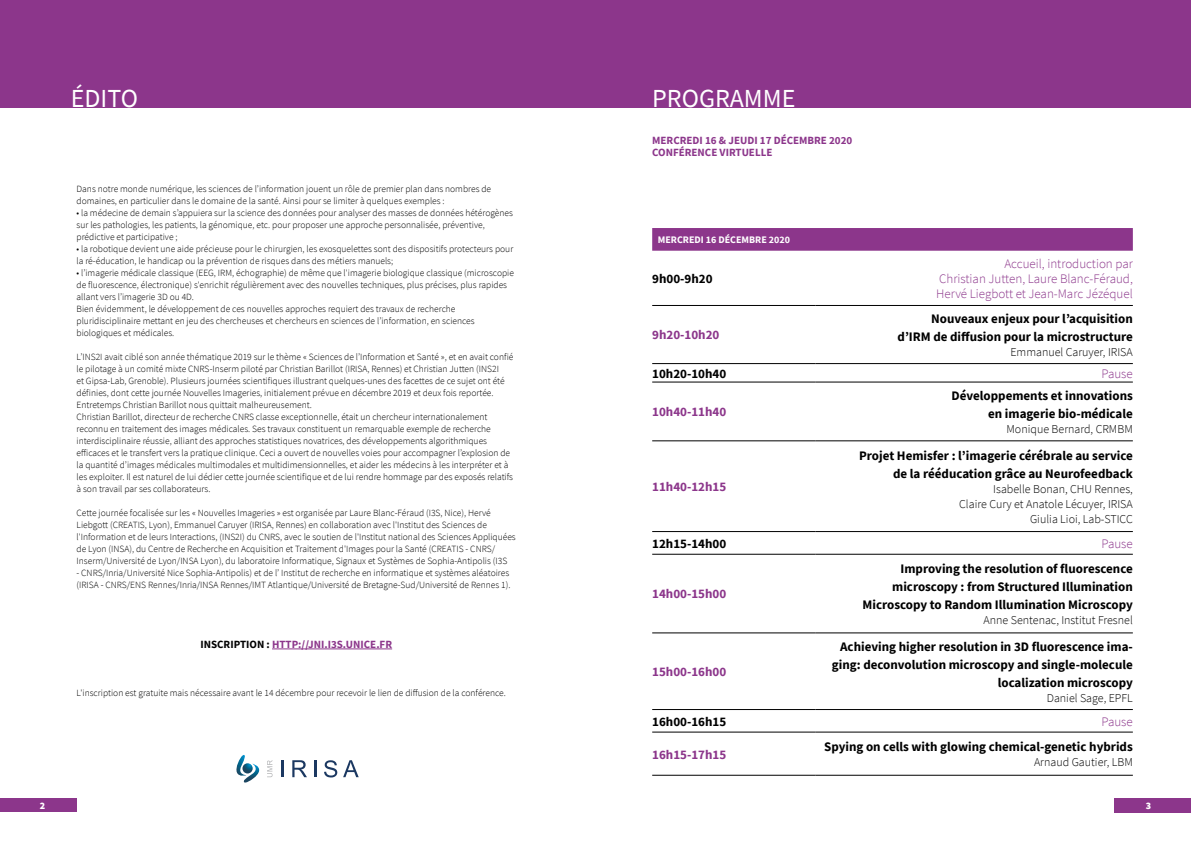
<style>
.page{position:relative;width:1191px;height:842px;background:#fff}
.page>*{position:absolute;margin:0;border:0;box-sizing:border-box;transform-origin:0 0}
.t1{font:26px "Source Sans Pro";color:#fff}
.t2{font:700 13px/18px "Source Sans Pro";color:#000;text-align:right}
.t3{font:300 13px/15px "Source Sans Pro";color:#8c368b;text-align:justify}
.t4{font:700 13px "Source Sans Pro";color:#8c368b}
.t5{font:300 12px/15px "Source Sans Pro";color:#000;text-align:right}
.t6{font:700 11px/12px "Source Sans Pro";color:#8c368b}
.t7{font:700 10px "Source Sans Pro";color:#fff}
.t8{font:900 10px "Source Sans Pro";color:#fff}
.t9{font:300 9.5px/12px "Source Sans Pro";color:#000}
.s1{color:#000}
</style>
<div class="page">
<div style="left:1114px;top:798px;width:77px;height:14px;background:#8c368b"></div>
<div style="left:0;top:798px;width:77px;height:14px;background:#8c368b"></div>
<div style="left:0;top:0;width:1191px;height:107px;background:#8c368b"></div>
<div style="left:652px;top:228px;width:480px;height:23px;background:#8c368b"></div>
<hr style="left:652px;top:305px;width:163px;height:1px;background:#000">
<hr style="left:815px;top:305px;width:317px;height:1px;background:#000">
<hr style="left:652px;top:363px;width:163px;height:1px;background:#000">
<hr style="left:815px;top:363px;width:317px;height:1px;background:#000">
<hr style="left:652px;top:382px;width:163px;height:1px;background:#000">
<hr style="left:815px;top:382px;width:317px;height:1px;background:#000">
<hr style="left:652px;top:441px;width:163px;height:1px;background:#000">
<hr style="left:815px;top:441px;width:317px;height:1px;background:#000">
<hr style="left:652px;top:531px;width:163px;height:1px;background:#000">
<hr style="left:815px;top:531px;width:317px;height:1px;background:#000">
<hr style="left:652px;top:554px;width:163px;height:1px;background:#000">
<hr style="left:815px;top:554px;width:317px;height:1px;background:#000">
<hr style="left:652px;top:633px;width:163px;height:1px;background:#000">
<hr style="left:815px;top:633px;width:317px;height:1px;background:#000">
<hr style="left:652px;top:709px;width:163px;height:1px;background:#000">
<hr style="left:815px;top:709px;width:317px;height:1px;background:#000">
<hr style="left:652px;top:732px;width:163px;height:1px;background:#000">
<hr style="left:815px;top:732px;width:317px;height:1px;background:#000">
<hr style="left:652px;top:775px;width:163px;height:1px;background:#000">
<hr style="left:815px;top:775px;width:317px;height:1px;background:#000">
<hr style="left:272px;top:649px;width:120px;height:1px;background:#8c368b">
<hr style="left:281px;top:760px;width:3px;height:17px;background:#1b3861">
<svg style="left:292px;top:760px;width:15px;height:17px"></svg>
<svg style="left:314px;top:760px;width:2px;height:17px"></svg>
<svg style="left:324px;top:760px;width:13px;height:17px"></svg>
<svg style="left:343px;top:760px;width:16px;height:17px"></svg>
<svg style="left:267px;top:760px;width:5px;height:17px"></svg>
<svg style="left:236px;top:755px;width:24px;height:28px"></svg>
<h1 class="t1" style="left:71px;top:82px;width:69px">ÉDITO</h1>
<h1 class="t1" style="left:652px;top:82px;width:145px">PROGRAMME</h1>
<p class="t9" style="left:77px;top:183px;width:416px">Dans notre monde numérique, les sciences de l’information jouent un rôle de premier plan dans nombres de domaines, en particulier dans le domaine de la santé. Ainsi pour se limiter à quelques exemples :</p>
<p class="t9" style="left:77px;top:207px;width:438px">• la médecine de demain s’appuiera sur la science des données pour analyser des masses de données hétérogènes sur les pathologies, les patients, la génomique, etc. pour proposer une approche personnalisée, préventive, prédictive et participative ;</p>
<p class="t9" style="left:77px;top:243px;width:438px">• la robotique devient une aide précieuse pour le chirurgien, les exosquelettes sont des dispositifs protecteurs pour la ré-éducation, le handicap ou la prévention de risques dans des métiers manuels;</p>
<p class="t9" style="left:77px;top:267px;width:439px">• l’imagerie médicale classique (EEG, IRM, échographie) de même que l'imagerie biologique classique (microscopie de fluorescence, électronique) s'enrichit régulièrement avec des nouvelles techniques, plus précises, plus rapides allant vers l’imagerie 3D ou 4D.<br>Bien évidemment, le développement de ces nouvelles approches requiert des travaux de recherche pluridisciplinaire mettant en jeu des chercheuses et chercheurs en sciences de l’information, en sciences biologiques et médicales.</p>
<p class="t9" style="left:77px;top:351px;width:438px">L’INS2I avait ciblé son année thématique 2019 sur le thème « Sciences de l’Information et Santé », et en avait confié le pilotage à un comité mixte CNRS-Inserm piloté par Christian Barillot (IRISA, Rennes) et Christian Jutten (INS2I<br>et Gipsa-Lab, Grenoble). Plusieurs journées scientifiques illustrant quelques-unes des facettes de ce sujet ont été définies, dont cette journée Nouvelles Imageries, initialement prévue en décembre 2019 et deux fois reportée.<br>Entretemps Christian Barillot nous quittait malheureusement.<br>Christian Barillot, directeur de recherche CNRS classe exceptionnelle, était un chercheur internationalement reconnu en traitement des images médicales. Ses travaux constituent un remarquable exemple de recherche interdisciplinaire réussie, alliant des approches statistiques novatrices, des développements algorithmiques efficaces et le transfert vers la pratique clinique. Ceci a ouvert de nouvelles voies pour accompagner l’explosion de la quantité d’images médicales multimodales et multidimensionnelles, et aider les médecins à les interpréter et à les exploiter. Il est naturel de lui dédier cette journée scientifique et de lui rendre hommage par des exposés relatifs à son travail par ses collaborateurs.</p>
<p class="t9" style="left:77px;top:507px;width:441px">Cette journée focalisée sur les « Nouvelles Imageries » est organisée par Laure Blanc-Féraud (I3S, Nice), Hervé Liebgott (CREATIS, Lyon), Emmanuel Caruyer (IRISA, Rennes) en collaboration avec l'Institut des Sciences de l'Information et de leurs Interactions, (INS2I) du CNRS, avec le soutien de l'Institut national des Sciences Appliquées de Lyon (INSA), du Centre de Recherche en Acquisition et Traitement d'Images pour la Santé (CREATIS - CNRS/ Inserm/Université de Lyon/INSA Lyon), du laboratoire Informatique, Signaux et Systèmes de Sophia-Antipolis (I3S</p>
<p class="t9" style="left:77px;top:567px;width:435px">- CNRS/Inria/Université Nice Sophia-Antipolis) et de l’ Institut de recherche en informatique et systèmes aléatoires (IRISA - CNRS/ENS Rennes/Inria/INSA Rennes/IMT Atlantique/Université de Bretagne-Sud/Université de Rennes 1).</p>
<p class="t6" style="left:200px;top:638px;width:193px"><span class="s1">INSCRIPTION :</span> HTTP://JNI.I3S.UNICE.FR</p>
<p class="t9" style="left:77px;top:687px;width:431px">L'inscription est gratuite mais nécessaire avant le 14 décembre pour recevoir le lien de diffusion de la conférence.</p>
<p class="t6" style="left:652px;top:134px;width:202px">MERCREDI 16 &amp; JEUDI 17 DÉCEMBRE 2020<br>CONFÉRENCE VIRTUELLE</p>
<p class="t7" style="left:658px;top:233px;width:134px">MERCREDI 16 DÉCEMBRE 2020</p>
<h2 class="t2" style="left:652px;top:269px;width:62px">9h00-9h20</h2>
<h2 class="t4" style="left:652px;top:326px;width:69px">9h20-10h20</h2>
<h2 class="t3" style="left:936px;top:256px;width:198px;text-indent:68px">Accueil, introduction par Christian Jutten, Laure Blanc-Féraud, Hervé Liegbott et Jean-Marc Jézéquel</h2>
<h2 class="t2" style="left:897px;top:309px;width:237px">Nouveaux enjeux pour l’acquisition d’IRM de diffusion pour la microstructure</h2>
<p class="t5" style="left:1010px;top:344px;width:124px">Emmanuel Caruyer, IRISA</p>
<h2 class="t2" style="left:652px;top:364px;width:76px">10h20-10h40</h2>
<h2 class="t3" style="left:1101px;top:366px;width:33px">Pause</h2>
<h2 class="t4" style="left:652px;top:403px;width:76px">10h40-11h40</h2>
<h2 class="t2" style="left:951px;top:386px;width:183px">Développements et innovations en imagerie bio-médicale</h2>
<p class="t5" style="left:1006px;top:421px;width:128px">Monique Bernard, CRMBM</p>
<h2 class="t4" style="left:652px;top:478px;width:76px">11h40-12h15</h2>
<h2 class="t2" style="left:859px;top:446px;width:275px">Projet Hemisfer : l’imagerie cérébrale au service de la rééducation grâce au Neurofeedback</h2>
<p class="t5" style="left:959px;top:481px;width:175px">Isabelle Bonan, CHU Rennes,<br>Claire Cury et Anatole Lécuyer, IRISA<br>Giulia Lioi, Lab-STICC</p>
<h2 class="t2" style="left:652px;top:534px;width:76px">12h15-14h00</h2>
<h2 class="t3" style="left:1101px;top:536px;width:33px">Pause</h2>
<h2 class="t4" style="left:652px;top:585px;width:76px">14h00-15h00</h2>
<h2 class="t4" style="left:652px;top:663px;width:76px">15h00-16h00</h2>
<h2 class="t2" style="left:862px;top:559px;width:272px">Improving the resolution of fluorescence microscopy : from Structured Illumination<br>Microscopy to Random Illumination Microscopy</h2>
<p class="t5" style="left:983px;top:612px;width:151px">Anne Sentenac, Institut Fresnel</p>
<h2 class="t2" style="left:832px;top:637px;width:302px">Achieving higher resolution in 3D fluorescence ima&shy;ging: deconvolution microscopy and single-molecule localization microscopy</h2>
<p class="t5" style="left:1046px;top:690px;width:88px">Daniel Sage, EPFL</p>
<h2 class="t2" style="left:652px;top:712px;width:76px">16h00-16h15</h2>
<h2 class="t3" style="left:1101px;top:714px;width:33px">Pause</h2>
<h2 class="t4" style="left:652px;top:745px;width:76px">16h15-17h15</h2>
<h2 class="t2" style="left:824px;top:737px;width:310px">Spying on cells with glowing chemical-genetic hybrids</h2>
<p class="t5" style="left:1034px;top:754px;width:100px">Arnaud Gautier, LBM</p>
<p class="t8" style="left:40px;top:799px;width:7px">2</p>
<p class="t8" style="left:1145px;top:799px;width:7px">3</p>
</div>
